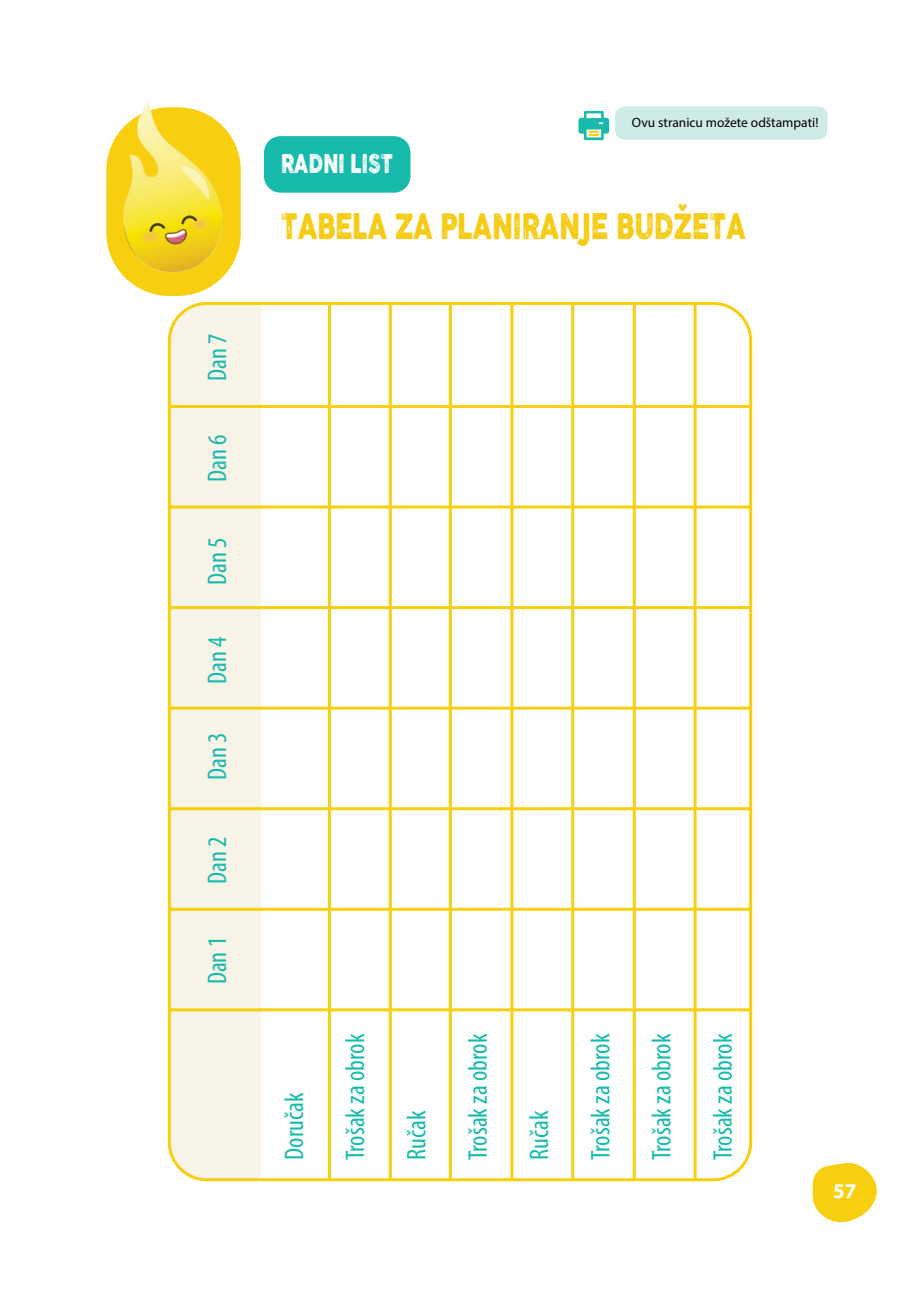
<style>
.page{position:relative;width:919px;height:1289px;background:#fff}
.page>*{position:absolute;margin:0;border:0;box-sizing:border-box;transform-origin:0 0}
.t1{font:34.5px "COCOGOOSELETTERPRESS";letter-spacing:-.01em;color:#f6cb12;scale:.75 1}
.t2{font:condensed 27px "Myriad Pro";color:#18baab}
.t3{font:25.5px "COCOGOOSELETTERPRESS";letter-spacing:-.01em;color:#fff;scale:.75 1}
.t4{font:700 21px "Myriad Pro";color:#fff}
.t5{font:13.5px "Myriad Pro";color:#000}
</style>
<div class="page">
<svg style="left:812px;top:1162px;width:65px;height:61px"></svg>
<div style="left:106px;top:107px;width:135px;height:189px;background:#f7cf0f;border-radius:63px"></div>
<img style="left:115px;top:101px;width:115px;height:180px">
<div style="left:615px;top:106px;width:212px;height:34px;background:#cfebe8"></div>
<svg style="left:578px;top:111px;width:31px;height:29px"></svg>
<svg style="left:167px;top:301px;width:586px;height:881px"></svg>
<hr style="left:389px;top:303px;width:3px;height:877px;background:#f7cf0f">
<hr style="left:449px;top:303px;width:3px;height:877px;background:#f7cf0f">
<hr style="left:510px;top:303px;width:3px;height:877px;background:#f7cf0f">
<hr style="left:571px;top:303px;width:3px;height:877px;background:#f7cf0f">
<hr style="left:632px;top:303px;width:3px;height:877px;background:#f7cf0f">
<hr style="left:693px;top:303px;width:3px;height:877px;background:#f7cf0f">
<hr style="left:328px;top:303px;width:3px;height:877px;background:#f7cf0f">
<div style="left:264px;top:136px;width:146px;height:57px;background:#18baab;border-radius:17px"></div>
<p class="t2" style="left:203px;top:381px;width:49px;rotate:-90deg">Dan 7</p>
<p class="t2" style="left:203px;top:481px;width:49px;rotate:-90deg">Dan 6</p>
<p class="t2" style="left:203px;top:585px;width:49px;rotate:-90deg">Dan 5</p>
<p class="t2" style="left:203px;top:684px;width:49px;rotate:-90deg">Dan 4</p>
<p class="t2" style="left:203px;top:780px;width:49px;rotate:-90deg">Dan 3</p>
<p class="t2" style="left:203px;top:883px;width:49px;rotate:-90deg">Dan 2</p>
<p class="t2" style="left:203px;top:984px;width:49px;rotate:-90deg">Dan 1</p>
<p class="t3" style="left:281px;top:149px;width:152px">RADNI LIST</p>
<p class="t5" style="left:631px;top:114px;width:188px">Ovu stranicu možete odštampati!</p>
<p class="t1" style="left:281px;top:207px;width:621px">TABELA ZA PLANIRANJE BUDŽETA</p>
<p class="t2" style="left:279px;top:1159px;width:69px;rotate:-90deg">Doručak</p>
<p class="t2" style="left:341px;top:1159px;width:128px;rotate:-90deg">Trošak za obrok</p>
<p class="t2" style="left:402px;top:1159px;width:51px;rotate:-90deg">Ručak</p>
<p class="t2" style="left:463px;top:1159px;width:128px;rotate:-90deg">Trošak za obrok</p>
<p class="t2" style="left:524px;top:1159px;width:51px;rotate:-90deg">Ručak</p>
<p class="t2" style="left:585px;top:1159px;width:128px;rotate:-90deg">Trošak za obrok</p>
<p class="t2" style="left:647px;top:1159px;width:128px;rotate:-90deg">Trošak za obrok</p>
<p class="t2" style="left:708px;top:1159px;width:128px;rotate:-90deg">Trošak za obrok</p>
<p class="t4" style="left:833px;top:1176px;width:25px">57</p>
</div>
